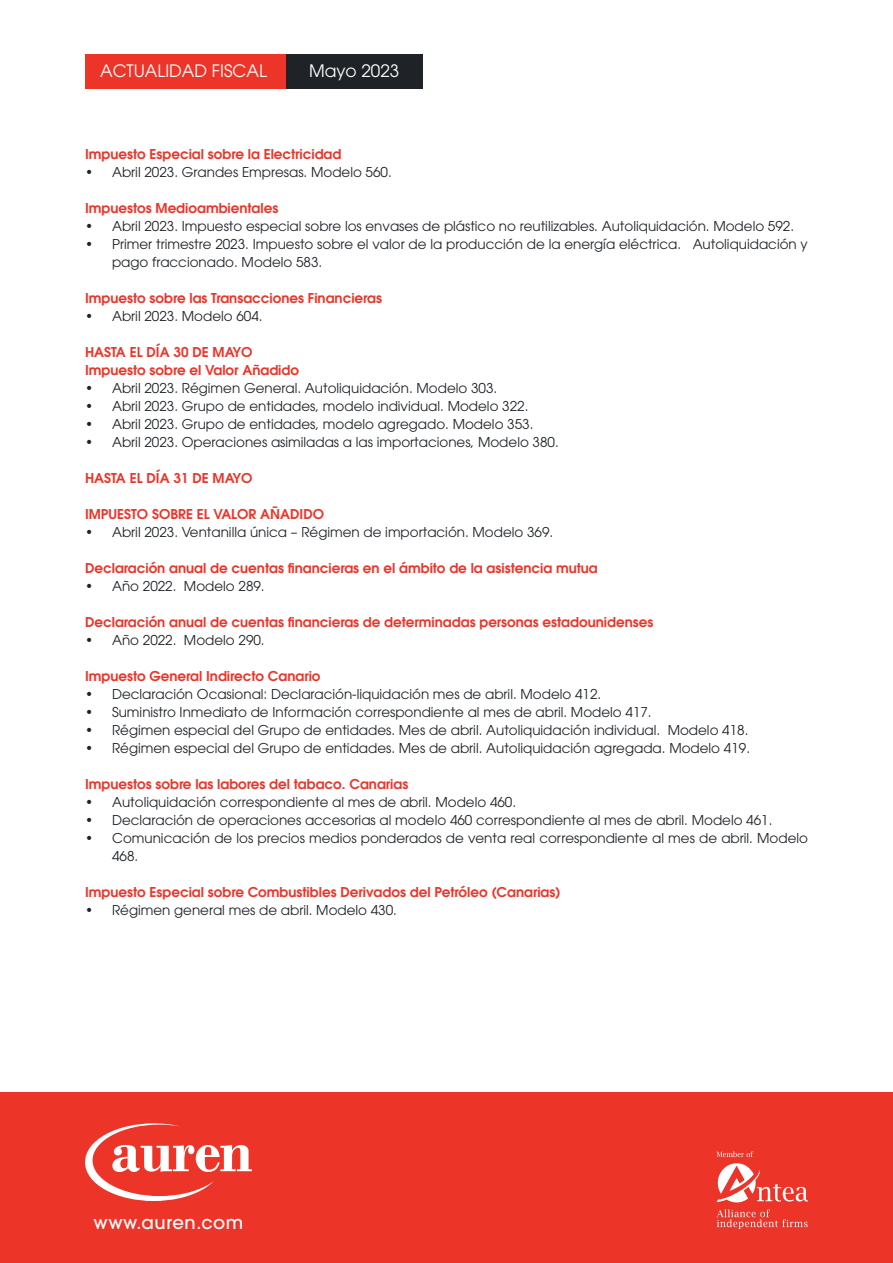
<style>
.page{position:relative;width:893px;height:1263px;background:#fff}
.page>*{position:absolute;margin:0;border:0;box-sizing:border-box;transform-origin:0 0}
.t1{font:500 18px "ITC Avant Garde Pro";letter-spacing:.03em;color:#fff}
.t2{font:17.1px "ITC Avant Garde Pro";color:#fff}
.t3{font:13.5px/18px "ITC Avant Garde Pro";color:#1f2327}
.t4{font:600 13.5px/18px "ITC Avant Garde Pro";color:#ed3429}
</style>
<div class="page">
<div style="left:85px;top:54px;width:203px;height:35px;background:#ed3429"></div>
<div style="left:286px;top:54px;width:137px;height:35px;background:#1f2327"></div>
<div style="left:0;top:1093px;width:893px;height:170px;background:#ed3429"></div>
<svg style="left:717px;top:1151px;width:36px;height:6px"></svg>
<svg style="left:717px;top:1163px;width:91px;height:39px"></svg>
<svg style="left:717px;top:1209px;width:91px;height:20px"></svg>
<svg style="left:85px;top:1123px;width:167px;height:78px"></svg>
<p class="t2" style="left:100px;top:60px;width:168px">ACTUALIDAD FISCAL</p>
<p class="t2" style="left:309px;top:60px;width:92px">Mayo 2023</p>
<p class="t4" style="left:85px;top:145px;width:258px">Impuesto Especial sobre la Electricidad</p>
<p class="t3" style="left:85px;top:163px;width:308px">• Abril 2023. Grandes Empresas. Modelo 560.</p>
<p class="t4" style="left:85px;top:199px;width:195px">Impuestos Medioambientales</p>
<p class="t3" style="left:85px;top:217px;width:711px">• Abril 2023. Impuesto especial sobre los envases de plástico no reutilizables. Autoliquidación. Modelo 592.</p>
<p class="t3" style="left:112px;top:235px;width:697px;text-indent:-27px">• Primer trimestre 2023. Impuesto sobre el valor de la producción de la energía eléctrica. Autoliquidación y pago fraccionado. Modelo 583.</p>
<p class="t4" style="left:85px;top:289px;width:298px">Impuesto sobre las Transacciones Financieras</p>
<p class="t3" style="left:85px;top:307px;width:179px">• Abril 2023. Modelo 604.</p>
<p class="t4" style="left:85px;top:343px;width:216px">HASTA EL DÍA 30 DE MAYO<br>Impuesto sobre el Valor Añadido</p>
<p class="t3" style="left:85px;top:379px;width:414px">• Abril 2023. Régimen General. Autoliquidación. Modelo 303.</p>
<p class="t3" style="left:85px;top:397px;width:445px">• Abril 2023. Grupo de entidades, modelo individual. Modelo 322.</p>
<p class="t3" style="left:85px;top:415px;width:450px">• Abril 2023. Grupo de entidades, modelo agregado. Modelo 353.</p>
<p class="t3" style="left:85px;top:433px;width:475px">• Abril 2023. Operaciones asimiladas a las importaciones, Modelo 380.</p>
<p class="t4" style="left:85px;top:469px;width:169px">HASTA EL DÍA 31 DE MAYO</p>
<p class="t4" style="left:85px;top:505px;width:241px">IMPUESTO SOBRE EL VALOR AÑADIDO</p>
<p class="t3" style="left:85px;top:523px;width:470px">• Abril 2023. Ventanilla única – Régimen de importación. Modelo 369.</p>
<p class="t4" style="left:85px;top:559px;width:514px">Declaración anual de cuentas financieras en el ámbito de la asistencia mutua</p>
<p class="t3" style="left:85px;top:577px;width:181px">• Año 2022. Modelo 289.</p>
<p class="t4" style="left:85px;top:613px;width:570px">Declaración anual de cuentas financieras de determinadas personas estadounidenses</p>
<p class="t3" style="left:85px;top:631px;width:181px">• Año 2022. Modelo 290.</p>
<p class="t4" style="left:85px;top:667px;width:237px">Impuesto General Indirecto Canario</p>
<p class="t3" style="left:85px;top:685px;width:518px">• Declaración Ocasional: Declaración-liquidación mes de abril. Modelo 412.</p>
<p class="t3" style="left:85px;top:703px;width:568px">• Suministro Inmediato de Información correspondiente al mes de abril. Modelo 417.</p>
<p class="t3" style="left:85px;top:721px;width:665px">• Régimen especial del Grupo de entidades. Mes de abril. Autoliquidación individual. Modelo 418.</p>
<p class="t3" style="left:85px;top:739px;width:666px">• Régimen especial del Grupo de entidades. Mes de abril. Autoliquidación agregada. Modelo 419.</p>
<p class="t4" style="left:85px;top:775px;width:325px">Impuestos sobre las labores del tabaco. Canarias</p>
<p class="t3" style="left:85px;top:793px;width:433px">• Autoliquidación correspondiente al mes de abril. Modelo 460.</p>
<p class="t3" style="left:85px;top:811px;width:689px">• Declaración de operaciones accesorias al modelo 460 correspondiente al mes de abril. Modelo 461.</p>
<p class="t3" style="left:112px;top:829px;width:697px;text-indent:-27px">• Comunicación de los precios medios ponderados de venta real correspondiente al mes de abril. Modelo<br>468.</p>
<p class="t4" style="left:85px;top:883px;width:477px">Impuesto Especial sobre Combustibles Derivados del Petróleo (Canarias)</p>
<p class="t3" style="left:85px;top:901px;width:313px">• Régimen general mes de abril. Modelo 430.</p>
<h1 class="t1" style="left:94px;top:1211px;width:151px">www.auren.com</h1>
</div>
